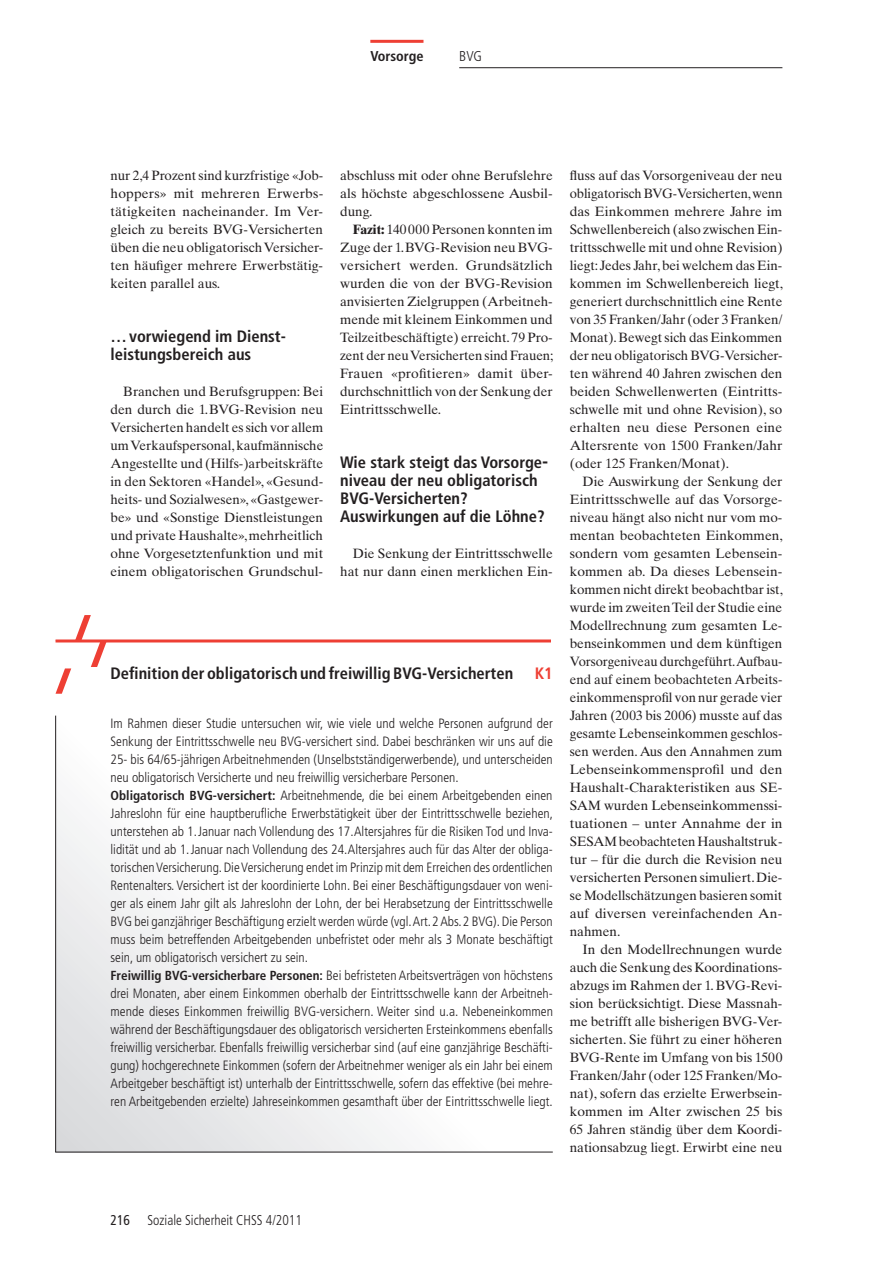
<style>
.page{position:relative;width:893px;height:1263px;background:#fff}
.page>*{position:absolute;margin:0;border:0;box-sizing:border-box;transform-origin:0 0}
.t1{font:700 condensed 16.5px/18px "Frutiger LT Std";color:#231f20}
.t2{font:700 condensed 16.5px "Frutiger";color:#231f20}
.t3{font:700 condensed 16.5px "Frutiger";color:#ee3f34}
.t4{font:300 condensed 14.25px "Frutiger LT Std";color:#231f20;scale:.95 1}
.t5{font:700 condensed 14.25px "Frutiger LT Std";color:#231f20}
.t6{font:300 condensed 14.25px "Frutiger LT Std";color:#231f20}
.t7{font:13.5px/18px "Times Ten LT Std";color:#231f20;text-align:justify}
.t8{font:300 condensed 13.5px/18px "Frutiger LT Std";color:#231f20;text-align:justify}
.s1{font-weight:700}
.s2{font-weight:700;font-size:13.2px}
.s3{font-weight:400}
</style>
<div class="page">
<svg style="left:55px;top:639px;width:498px;height:513px"></svg>
<svg style="left:56px;top:615px;width:51px;height:79px"></svg>
<hr style="left:56px;top:639px;width:494px;height:3px;background:#ee3f34">
<hr style="left:55px;top:716px;width:1px;height:436px;background:#231f20">
<hr style="left:55px;top:1152px;width:498px;height:1px;background:#231f20">
<hr style="left:370px;top:40px;width:53px;height:3px;background:#ee3f34">
<hr style="left:459px;top:67px;width:323px;height:1px;background:#231f20">
<p class="t5" style="left:370px;top:47px;width:55px">Vorsorge</p>
<p class="t6" style="left:459px;top:48px;width:24px">BVG</p>
<p class="t7" style="left:111px;top:166px;width:214px">nur 2,4 Prozent sind kurzfristige «Job&shy;hoppers» mit mehreren Erwerbs&shy;tätigkeiten nacheinander. Im Ver&shy;gleich zu bereits BVG-Versicherten üben die neu obligatorisch Versicher&shy;ten häufiger mehrere Erwerbstätig&shy;keiten parallel aus.</p>
<h1 class="t1" style="left:111px;top:327px;width:177px">…vorwiegend im Dienst&shy;leistungsbereich aus</h1>
<p class="t7" style="left:111px;top:382px;width:214px;text-indent:13px">Branchen und Berufsgruppen: Bei den durch die 1.BVG-Revision neu Versicherten handelt es sich vor allem um Verkaufspersonal, kaufmännische Angestellte und (Hilfs-)arbeitskräfte in den Sektoren «Handel», «Gesund&shy;heits- und Sozialwesen», «Gastgewer&shy;be» und «Sonstige Dienstleistungen und private Haushalte», mehrheitlich ohne Vorgesetztenfunktion und mit einem obligatorischen Grundschul-</p>
<p class="t7" style="left:340px;top:166px;width:214px">abschluss mit oder ohne Berufslehre als höchste abgeschlossene Ausbil&shy;dung.</p>
<p class="t7" style="left:340px;top:220px;width:215px;text-align:left;text-indent:13px"><span class="s1">Fazit:</span> 140000 Personen konnten im Zuge der 1.BVG-Revision neu BVG&shy;versichert werden. Grundsätzlich wurden die von der BVG-Revision anvisierten Zielgruppen (Arbeitneh&shy;mende mit kleinem Einkommen und Teilzeitbeschäftigte) erreicht. 79 Pro&shy;zent der neu Versicherten sind Frauen; Frauen «profitieren» damit über&shy;durchschnittlich von der Senkung der Eintrittsschwelle.</p>
<h1 class="t1" style="left:340px;top:453px;width:210px">Wie stark steigt das Vorsorge&shy;niveau der neu obligatorisch<br>BVG-Versicherten?<br>Auswirkungen auf die Löhne?</h1>
<p class="t7" style="left:340px;top:544px;width:214px;text-align:right">Die Senkung der Eintrittsschwelle hat nur dann einen merklichen Ein-</p>
<h2 class="t2" style="left:111px;top:663px;width:404px">Definition der obligatorisch und freiwillig BVG-Versicherten</h2>
<h2 class="t3" style="left:535px;top:663px;width:20px">K1</h2>
<p class="t8" style="left:111px;top:714px;width:444px">Im Rahmen dieser Studie untersuchen wir, wie viele und welche Personen aufgrund der Senkung der Eintrittsschwelle neu BVG-versichert sind. Dabei beschränken wir uns auf die 25- bis 64/65-jährigen Arbeitnehmenden (Unselbstständigerwerbende), und unterscheiden neu obligatorisch Versicherte und neu freiwillig versicherbare Personen.</p>
<p class="t8" style="left:111px;top:786px;width:444px"><span class="s2">Obligatorisch BVG-versichert:</span> Arbeitnehmende, die bei einem Arbeitgebenden einen Jahreslohn für eine hauptberufliche Erwerbstätigkeit über der Eintrittsschwelle beziehen, unterstehen ab 1.Januar nach Vollendung des 17.Altersjahres für die Risiken Tod und Inva&shy;lidität und ab 1.Januar nach Vollendung des 24.Altersjahres auch für das Alter der obliga&shy;torischen Versicherung. Die Versicherung endet im Prinzip mit dem Erreichen des ordentlichen Rentenalters. Versichert ist der koordinierte Lohn. Bei einer Beschäftigungsdauer von weni&shy;ger als einem Jahr gilt als Jahreslohn der Lohn, der bei Herabsetzung der Eintrittsschwelle BVG bei ganzjähriger Beschäftigung erzielt werden würde (vgl. Art.2 Abs.2 BVG). Die Person muss beim betreffenden Arbeitgebenden unbefristet oder mehr als 3 Monate beschäftigt sein, um obligatorisch versichert zu sein.</p>
<p class="t8" style="left:111px;top:966px;width:444px"><span class="s2">Freiwillig BVG-versicherbare Personen:</span> Bei befristeten Arbeitsverträgen von höchstens drei Monaten, aber einem Einkommen oberhalb der Eintrittsschwelle kann der Arbeitneh&shy;mende dieses Einkommen freiwillig BVG-versichern. Weiter sind u.a. Nebeneinkommen während der Beschäftigungsdauer des obligatorisch versicherten Ersteinkommens ebenfalls freiwillig versicherbar. Ebenfalls freiwillig versicherbar sind (auf eine ganzjährige Beschäfti&shy;gung) hochgerechnete Einkommen (sofern der Arbeitnehmer weniger als ein Jahr bei einem Arbeitgeber beschäftigt ist) unterhalb der Eintrittsschwelle, sofern das effektive (bei mehre&shy;ren Arbeitgebenden erzielte) Jahreseinkommen gesamthaft über der Eintrittsschwelle liegt.</p>
<p class="t7" style="left:570px;top:166px;width:215px">fluss auf das Vorsorgeniveau der neu obligatorisch BVG-Versicherten, wenn das Einkommen mehrere Jahre im Schwellenbereich (also zwischen Ein&shy;trittsschwelle mit und ohne Revision) liegt: Jedes Jahr, bei welchem das Ein&shy;kommen im Schwellenbereich liegt, generiert durchschnittlich eine Rente von 35 Franken/Jahr (oder 3 Franken/ Monat). Bewegt sich das Einkommen der neu obligatorisch BVG-Versicher&shy;ten während 40 Jahren zwischen den beiden Schwellenwerten (Eintritts&shy;schwelle mit und ohne Revision), so erhalten neu diese Personen eine Altersrente von 1500 Franken/Jahr (oder 125 Franken/Monat).</p>
<p class="t7" style="left:570px;top:472px;width:215px;text-indent:13px">Die Auswirkung der Senkung der Eintrittsschwelle auf das Vorsorge&shy;niveau hängt also nicht nur vom mo&shy;mentan beobachteten Einkommen, sondern vom gesamten Lebensein&shy;kommen ab. Da dieses Lebensein&shy;kommen nicht direkt beobachtbar ist, wurde im zweiten Teil der Studie eine Modellrechnung zum gesamten Le&shy;benseinkommen und dem künftigen Vorsorgeniveau durchgeführt. Aufbau&shy;end auf einem beobachteten Arbeits&shy;einkommensprofil von nur gerade vier Jahren (2003 bis 2006) musste auf das gesamte Lebenseinkommen geschlos&shy;sen werden. Aus den Annahmen zum Lebenseinkommensprofil und den Haushalt-Charakteristiken aus SE-SAM wurden Lebenseinkommenssi&shy;tuationen – unter Annahme der in SESAM beobachteten Haushaltstruk&shy;tur – für die durch die Revision neu versicherten Personen simuliert. Die&shy;se Modellschätzungen basieren somit auf diversen vereinfachenden An&shy;nahmen.</p>
<p class="t7" style="left:570px;top:940px;width:214px;text-indent:13px">In den Modellrechnungen wurde auch die Senkung des Koordinations&shy;abzugs im Rahmen der 1. BVG-Revi&shy;sion berücksichtigt. Diese Massnah&shy;me betrifft alle bisherigen BVG-Ver&shy;sicherten. Sie führt zu einer höheren BVG-Rente im Umfang von bis 1500<br>Franken/Jahr (oder 125 Franken/Mo&shy;nat), sofern das erzielte Erwerbsein&shy;kommen im Alter zwischen 25 bis 65 Jahren ständig über dem Koordi&shy;nationsabzug liegt. Erwirbt eine neu</p>
<p class="t4" style="left:111px;top:1212px;width:203px"><span class="s3">216</span> Soziale Sicherheit CHSS 4/2011</p>
</div>
